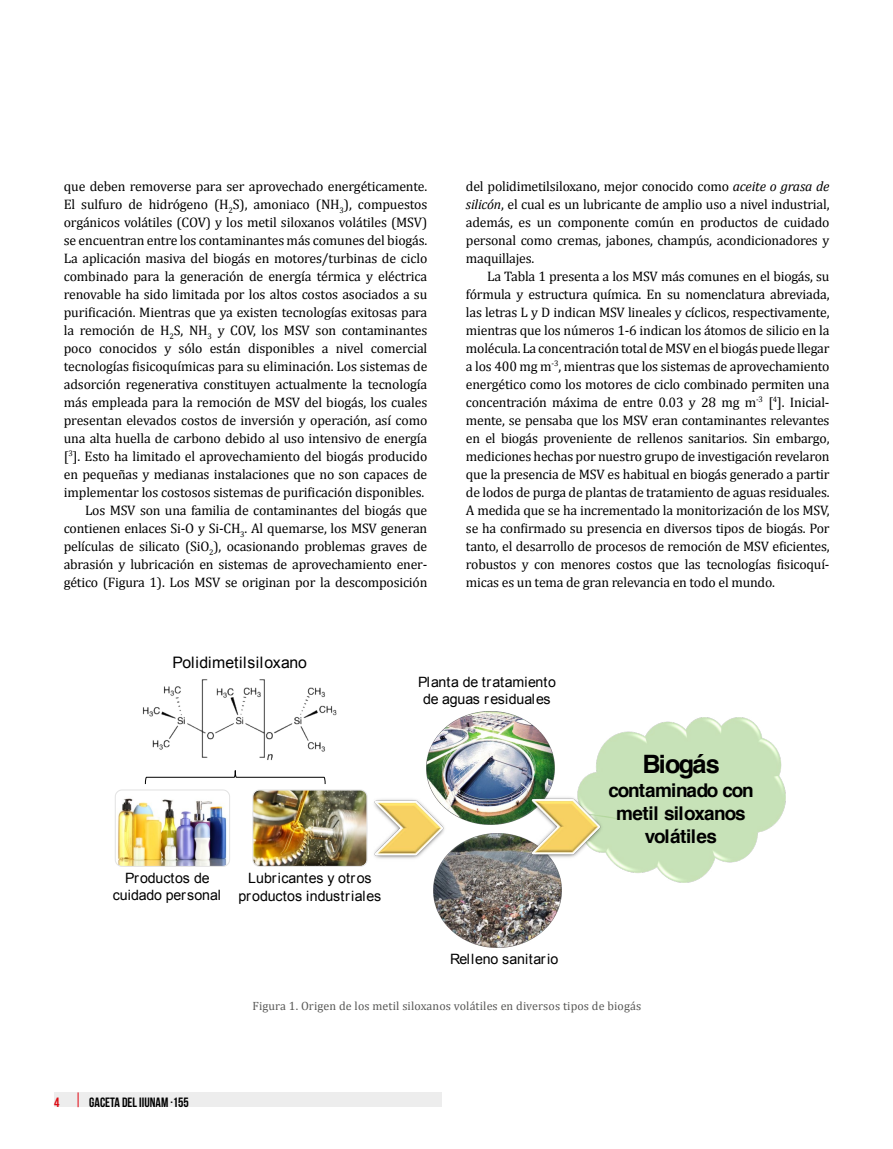
<style>
.page{position:relative;width:893px;height:1149px;background:#fff}
.page>*{position:absolute;margin:0;border:0;box-sizing:border-box;transform-origin:0 0}
.t1{font:700 25.35px "Helvetica";letter-spacing:-.07em;color:#000}
.t2{font:700 18.9px/22.8px "Helvetica";letter-spacing:-.03em;color:#000;text-align:center}
.t3{font:15.75px "Arial";letter-spacing:.02em;color:#000}
.t4{font:14.25px/17.1px "Arial";color:#000;text-align:center}
.t5{font:13.8px/18px "Cambria";letter-spacing:-.01em;color:#000;text-align:justify}
.t6{font:700 13.5px "Bebas Neue";color:#000}
.t7{font:700 13.5px "Bebas Neue";color:#dc0c15}
.t8{font:12px "Cambria";letter-spacing:.01em;color:#585856}
.s1{font-style:italic}
</style>
<div class="page">
<div style="left:54px;top:1092px;width:388px;height:14px;background:#ededed"></div>
<img style="left:142px;top:679px;width:195px;height:82px">
<img style="left:115px;top:770px;width:253px;height:96px">
<img style="left:374px;top:799px;width:70px;height:60px">
<img style="left:427px;top:711px;width:128px;height:113px">
<img style="left:434px;top:832px;width:127px;height:115px">
<img style="left:557px;top:717px;width:229px;height:165px">
<img style="left:526px;top:794px;width:79px;height:65px">
<p class="t5" style="left:64px;top:177px;width:365px;text-align:right">que deben removerse para ser aprovechado energéticamente.<br>El sulfuro de hidrógeno (H<sub>2</sub>S), amoniaco (NH<sub>3</sub>), compuestos orgánicos volátiles (COV) y los metil siloxanos volátiles (MSV) se encuentran entre los contaminantes más comunes del biogás.<br>La aplicación masiva del biogás en motores/turbinas de ciclo combinado para la generación de energía térmica y eléctrica renovable ha sido limitada por los altos costos asociados a su purificación. Mientras que ya existen tecnologías exitosas para la remoción de H<sub>2</sub>S, NH<sub>3</sub> y COV, los MSV son contaminantes poco conocidos y sólo están disponibles a nivel comercial tecnologías fisicoquímicas para su eliminación. Los sistemas de adsorción regenerativa constituyen actualmente la tecnología más empleada para la remoción de MSV del biogás, los cuales presentan elevados costos de inversión y operación, así como una alta huella de carbono debido al uso intensivo de energía [<sup>3</sup>]. Esto ha limitado el aprovechamiento del biogás producido en pequeñas y medianas instalaciones que no son capaces de implementar los costosos sistemas de purificación disponibles.<br>Los MSV son una familia de contaminantes del biogás que contienen enlaces Si-O y Si-CH<sub>3</sub>. Al quemarse, los MSV generan películas de silicato (SiO<sub>2</sub>), ocasionando problemas graves de abrasión y lubricación en sistemas de aprovechamiento ener&shy;gético (Figura 1). Los MSV se originan por la descomposición</p>
<p class="t5" style="left:466px;top:177px;width:365px">del polidimetilsiloxano, mejor conocido como <span class="s1">aceite o grasa de silicón</span>, el cual es un lubricante de amplio uso a nivel industrial, además, es un componente común en productos de cuidado personal como cremas, jabones, champús, acondicionadores y maquillajes.</p>
<p class="t5" style="left:466px;top:267px;width:365px;text-indent:21px">La Tabla 1 presenta a los MSV más comunes en el biogás, su fórmula y estructura química. En su nomenclatura abreviada, las letras L y D indican MSV lineales y cíclicos, respectivamente, mientras que los números 1-6 indican los átomos de silicio en la molécula. La concentración total de MSV en el biogás puede llegar a los 400 mg m<sup>-3</sup>, mientras que los sistemas de aprovechamiento energético como los motores de ciclo combinado permiten una concentración máxima de entre 0.03 y 28 mg m<sup>-3</sup> [<sup>4</sup>]. Inicial&shy;mente, se pensaba que los MSV eran contaminantes relevantes en el biogás proveniente de rellenos sanitarios. Sin embargo, mediciones hechas por nuestro grupo de investigación revelaron que la presencia de MSV es habitual en biogás generado a partir de lodos de purga de plantas de tratamiento de aguas residuales.<br>A medida que se ha incrementado la monitorización de los MSV, se ha confirmado su presencia en diversos tipos de biogás. Por tanto, el desarrollo de procesos de remoción de MSV eficientes, robustos y con menores costos que las tecnologías fisicoquí&shy;micas es un tema de gran relevancia en todo el mundo.</p>
<p class="t3" style="left:173px;top:652px;width:136px">Polidimetilsiloxano</p>
<p class="t4" style="left:418px;top:673px;width:139px">Planta de tratamiento de aguas residuales</p>
<p class="t4" style="left:113px;top:869px;width:110px">Productos de cuidado personal</p>
<p class="t4" style="left:238px;top:869px;width:144px">Lubricantes y otros productos industriales</p>
<p class="t4" style="left:450px;top:950px;width:110px">Relleno sanitario</p>
<h1 class="t1" style="left:642px;top:743px;width:79px">Biogás</h1>
<h2 class="t2" style="left:608px;top:779px;width:147px">contaminado con metil siloxanos volátiles</h2>
<p class="t7" style="left:54px;top:1094px;width:7px">4</p>
<p class="t6" style="left:89px;top:1094px;width:101px">GACETA DEL IIUNAM ·155</p>
<p class="t8" style="left:252px;top:998px;width:390px">Figura 1. Origen de los metil siloxanos volátiles en diversos tipos de biogás</p>
</div>
